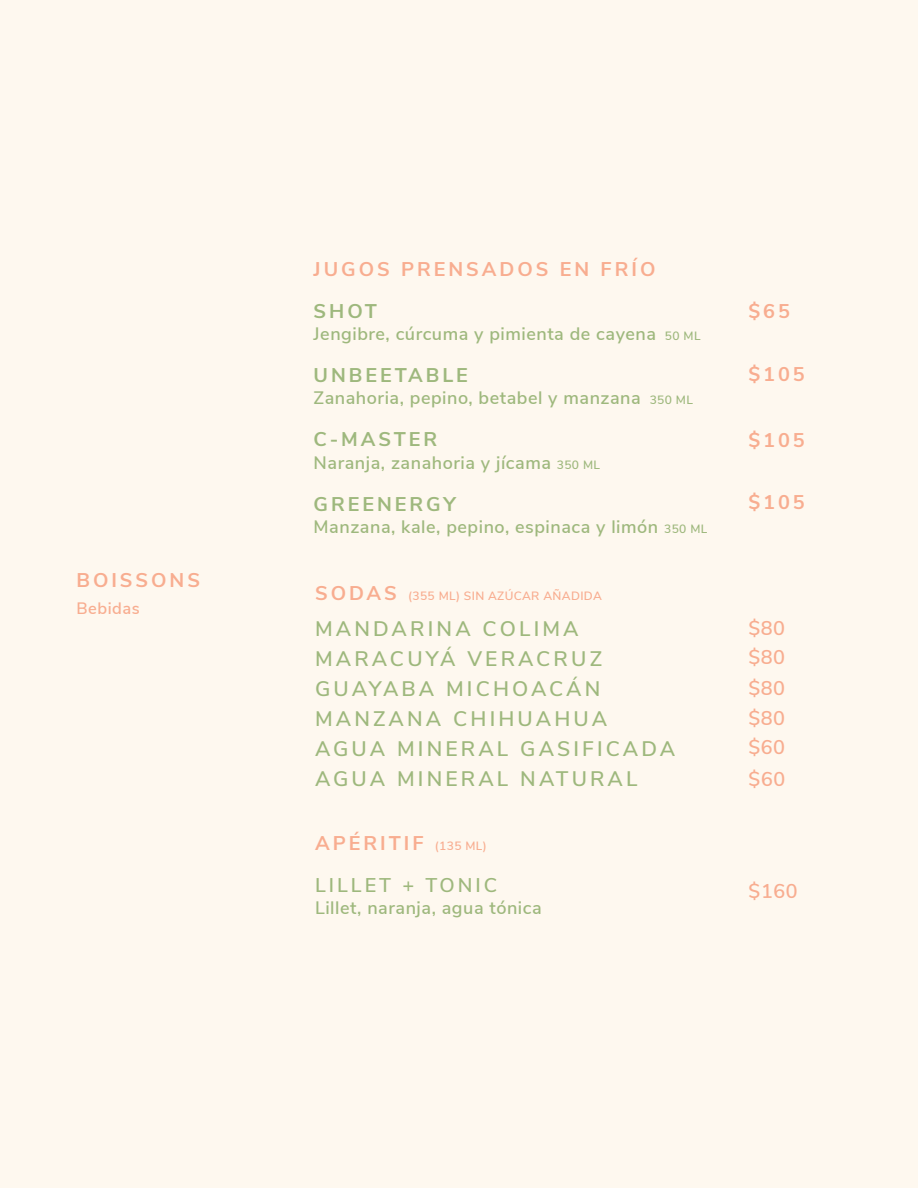
<style>
.page{position:relative;width:918px;height:1188px;background:#fef8ef}
.page>*{position:absolute;margin:0;border:0;box-sizing:border-box;transform-origin:0 0}
.t1{font:600 21px/30px "Nunito Sans";letter-spacing:.15em;color:#9eb87d}
.t2{font:700 19.8px "Nunito Sans";letter-spacing:.15em;color:#f8ad90}
.t3{font:700 19.8px "Nunito Sans";letter-spacing:.15em;color:#9eb87d}
.t4{font:600 19.8px/41.8px "Nunito Sans";letter-spacing:.15em;color:#9eb87d}
.t5{font:600 19.8px/30px "Nunito Sans";letter-spacing:.03em;color:#f8ad90;text-align:justify}
.t6{font:600 18px "Nunito Sans";letter-spacing:.03em;color:#9eb87d}
.t7{font:600 16.5px "Nunito Sans";letter-spacing:.03em;color:#f8ad90}
.t8{font:600 12px "Nunito Sans";letter-spacing:.03em;color:#f8ad90}
.s1{font-size:12px}
.s2{font-weight:700;font-size:19.8px}
.s3{font-weight:700;color:#f8ad90}
.s4{font-size:12px;color:#f8ad90}
</style>
<div class="page">
<p class="t2" style="left:77px;top:565px;width:125px">BOISSONS</p>
<p class="t7" style="left:77px;top:596px;width:65px">Bebidas</p>
<p class="t2" style="left:314px;top:254px;width:343px">JUGOS PRENSADOS EN FRÍO</p>
<p class="t3" style="left:314px;top:296px;width:65px">SHOT</p>
<p class="t6" style="left:314px;top:321px;width:388px">Jengibre, cúrcuma y pimienta de cayena <span class="s1">50 ML</span></p>
<p class="t3" style="left:314px;top:361px;width:156px">UNBEETABLE</p>
<p class="t6" style="left:314px;top:385px;width:381px">Zanahoria, pepino, betabel y manzana <span class="s1">350 ML</span></p>
<p class="t3" style="left:314px;top:425px;width:125px">C-MASTER</p>
<p class="t6" style="left:314px;top:449px;width:288px">Naranja, zanahoria y jícama <span class="s1">350 ML</span></p>
<p class="t3" style="left:314px;top:489px;width:144px">GREENERGY</p>
<p class="t6" style="left:314px;top:514px;width:395px">Manzana, kale, pepino, espinaca y limón <span class="s1">350 ML</span></p>
<p class="t2" style="left:748px;top:297px;width:43px">$65</p>
<p class="t2" style="left:748px;top:360px;width:58px">$105</p>
<p class="t2" style="left:748px;top:425px;width:58px">$105</p>
<p class="t2" style="left:748px;top:487px;width:58px">$105</p>
<p class="t8" style="left:315px;top:587px;width:288px"><span class="s2">SODAS</span> (355 ML) SIN AZÚCAR AÑADIDA</p>
<p class="t1" style="left:315px;top:613px;width:362px">MANDARINA COLIMA<br>MARACUYÁ VERACRUZ<br>GUAYABA MICHOACÁN<br>MANZANA CHIHUAHUA<br>AGUA MINERAL GASIFICADA<br>AGUA MINERAL NATURAL</p>
<p class="t5" style="left:748px;top:612px;width:38px">$80 $80 $80</p>
<p class="t5" style="left:748px;top:702px;width:38px">$80</p>
<p class="t5" style="left:748px;top:731px;width:38px">$60</p>
<p class="t4" style="left:315px;top:821px;width:184px"><span class="s3">APÉRITIF</span> <span class="s4">(135 ML)<br></span>LILLET + TONIC</p>
<p class="t6" style="left:315px;top:895px;width:228px">Lillet, naranja, agua tónica</p>
<p class="t5" style="left:748px;top:875px;width:51px;rotate:-1deg">$160</p>
</div>
